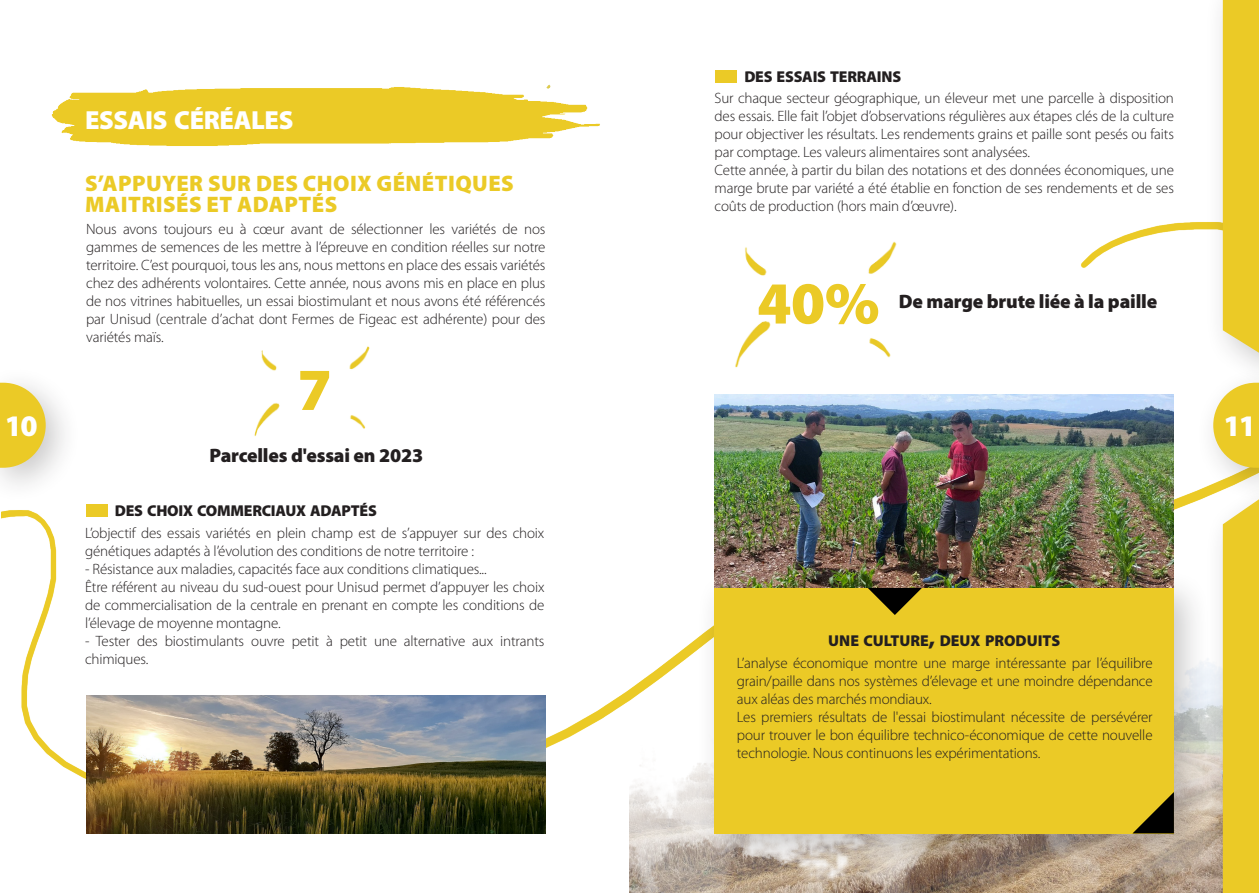
<style>
.page{position:relative;width:1259px;height:893px;background:#fff}
.page>*{position:absolute;margin:0;border:0;box-sizing:border-box;transform-origin:0 0}
.chifrecles_bleuxaxe02{font:900 60px "Myriad Pro";color:#ebca26}
.t1{font:900 30px "Myriad Pro";color:#fff}
.titre_axe_02_article{font:900 26.25px "Myriad Pro";letter-spacing:-.015em;color:#fff}
.soustitre_axe_02_article{font:900 22.5px/21px "Myriad Pro";letter-spacing:.02em;color:#ebca26}
.chifreclesmessage_bleuxaxe02{font:900 19.5px "Myriad Pro";letter-spacing:-.01em;color:#231f20}
.titre{font:900 15.75px "Myriad Pro";letter-spacing:-.015em;color:#231f20}
.conclusion{font:900 15.75px "Myriad Pro";color:#231f20}
.corpdetexte_axe_02_article{font:300 15px/18px "Myriad Pro";letter-spacing:-.01em;color:#231f20;text-align:justify}
.Style_de_paragraphe_1{font:300 15px/18px "Myriad Pro";letter-spacing:-.01em;color:#231f20;text-align:justify}
.s1{font-size:22.5px}
</style>
<div class="page">
<img style="left:629px;top:491px;width:574px;height:402px">
<div style="left:1203px;top:0;width:56px;height:394px;background:#fbfbfb"></div>
<svg style="left:1222px;top:0;width:37px;height:361px"></svg>
<div style="left:1203px;top:475px;width:56px;height:418px;background:#231f20;opacity:.25"></div>
<div style="left:1222px;top:504px;width:37px;height:389px;background:#ebca26"></div>
<div style="left:0;top:365px;width:82px;height:139px;background:#231f20;opacity:.25"></div>
<div style="left:0;top:383px;width:21px;height:85px;background:#ebca26"></div>
<img style="left:21px;top:84px;width:587px;height:750px">
<div style="left:695px;top:569px;width:516px;height:302px;background:#231f20;opacity:.25"></div>
<div style="left:714px;top:588px;width:460px;height:245px;background:#ebca26"></div>
<img style="left:714px;top:394px;width:460px;height:194px">
<img style="left:86px;top:696px;width:459px;height:137px">
<svg style="left:868px;top:588px;width:54px;height:27px"></svg>
<svg style="left:1133px;top:792px;width:41px;height:41px"></svg>
<div style="left:1194px;top:365px;width:65px;height:139px;background:#231f20;opacity:.25"></div>
<svg style="left:1213px;top:383px;width:46px;height:85px"></svg>
<div style="left:86px;top:504px;width:22px;height:12px;background:#ebca26"></div>
<div style="left:716px;top:70px;width:21px;height:12px;background:#ebca26"></div>
<img style="left:204px;top:295px;width:220px;height:220px">
<img style="left:714px;top:241px;width:258px;height:236px">
<p class="titre_axe_02_article" style="left:85px;top:105px;width:210px">ESSAIS CÉRÉALES</p>
<p class="soustitre_axe_02_article" style="left:85px;top:173px;width:430px">S’APPUYER SUR DES CHOIX GÉNÉTIQUES<br>MAITRISÉS ET ADAPTÉS</p>
<p class="titre" style="left:744px;top:68px;width:158px">DES ESSAIS TERRAINS</p>
<p class="corpdetexte_axe_02_article" style="left:714px;top:89px;width:461px">Sur chaque secteur géographique, un éleveur met une parcelle à disposition des essais. Elle fait l’objet d’observations régulières aux étapes clés de la culture pour objectiver les résultats. Les rendements grains et paille sont pesés ou faits par comptage. Les valeurs alimentaires sont analysées.</p>
<p class="corpdetexte_axe_02_article" style="left:714px;top:161px;width:461px">Cette année, à partir du bilan des notations et des données économiques, une marge brute par variété a été établie en fonction de ses rendements et de ses coûts de production (hors main d’œuvre).</p>
<p class="corpdetexte_axe_02_article" style="left:86px;top:220px;width:461px">Nous avons toujours eu à cœur avant de sélectionner les variétés de nos gammes de semences de les mettre à l’épreuve en condition réelles sur notre territoire. C’est pourquoi, tous les ans, nous mettons en place des essais variétés chez des adhérents volontaires. Cette année, nous avons mis en place en plus de nos vitrines habituelles, un essai biostimulant et nous avons été référencés par Unisud (centrale d’achat dont Fermes de Figeac est adhérente) pour des variétés maïs.</p>
<p class="chifrecles_bleuxaxe02" style="left:297px;top:356px;width:36px">7</p>
<p class="chifreclesmessage_bleuxaxe02" style="left:209px;top:445px;width:215px">Parcelles d'essai en 2023</p>
<p class="chifrecles_bleuxaxe02" style="left:757px;top:269px;width:124px">40%</p>
<p class="chifreclesmessage_bleuxaxe02" style="left:899px;top:291px;width:260px">De marge brute liée à la paille</p>
<h2 class="t1" style="left:5px;top:409px;width:34px">10</h2>
<h2 class="t1" style="left:1223px;top:409px;width:34px">11</h2>
<p class="titre" style="left:115px;top:502px;width:264px">DES CHOIX COMMERCIAUX ADAPTÉS</p>
<p class="corpdetexte_axe_02_article" style="left:85px;top:525px;width:461px">L’objectif des essais variétés en plein champ est de s’appuyer sur des choix génétiques adaptés à l’évolution des conditions de notre territoire :</p>
<p class="corpdetexte_axe_02_article" style="left:85px;top:561px;width:403px">- Résistance aux maladies, capacités face aux conditions climatiques...</p>
<p class="corpdetexte_axe_02_article" style="left:85px;top:579px;width:461px">Être référent au niveau du sud-ouest pour Unisud permet d’appuyer les choix de commercialisation de la centrale en prenant en compte les conditions de l’élevage de moyenne montagne.</p>
<p class="corpdetexte_axe_02_article" style="left:85px;top:633px;width:461px">- Tester des biostimulants ouvre petit à petit une alternative aux intrants chimiques.</p>
<p class="conclusion" style="left:828px;top:632px;width:233px">UNE CULTURE<span class="s1">,</span> DEUX PRODUITS</p>
<p class="Style_de_paragraphe_1" style="left:737px;top:654px;width:417px">L’analyse économique montre une marge intéressante par l’équilibre grain/paille dans nos systèmes d’élevage et une moindre dépendance aux aléas des marchés mondiaux.</p>
<p class="Style_de_paragraphe_1" style="left:737px;top:708px;width:417px">Les premiers résultats de l'essai biostimulant nécessite de persévérer pour trouver le bon équilibre technico-économique de cette nouvelle technologie. Nous continuons les expérimentations.</p>
</div>
